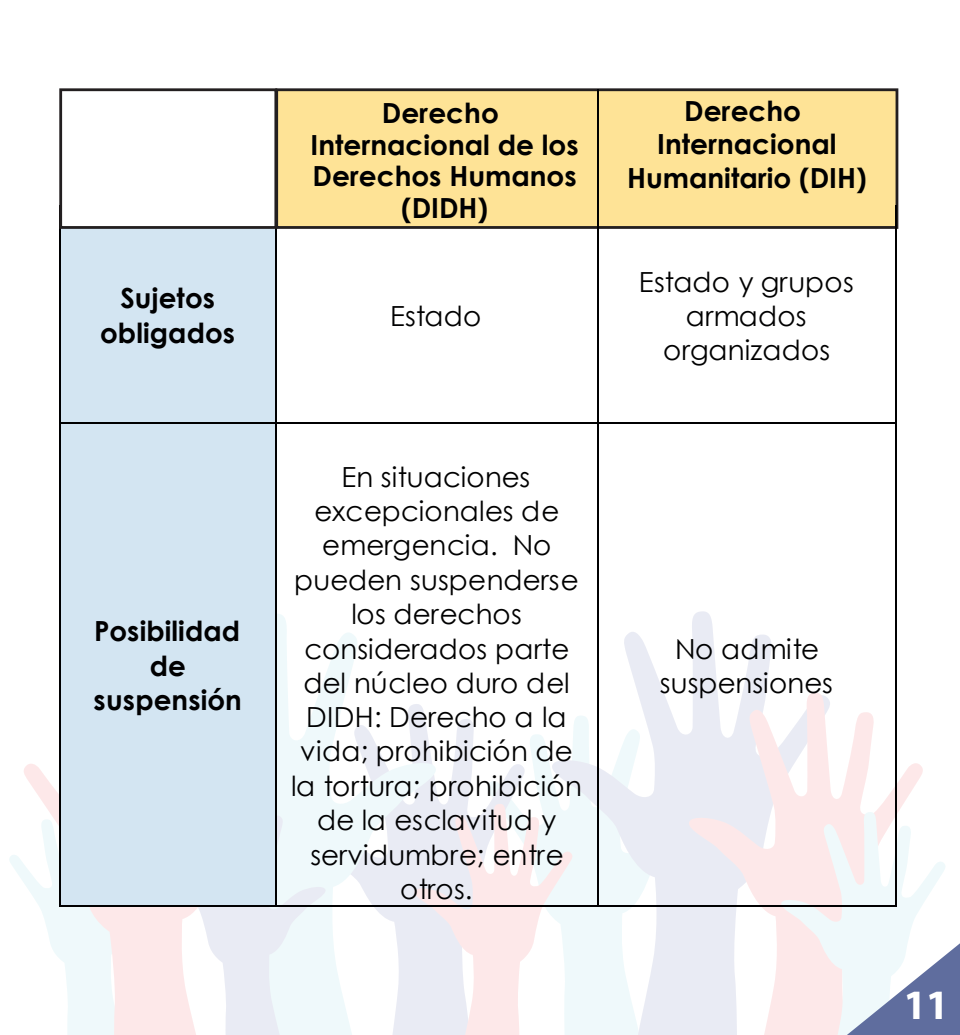
<style>
.page{position:relative;width:960px;height:1035px;background:#fff}
.page>*{position:absolute;margin:0;border:0;box-sizing:border-box;transform-origin:0 0}
.t1{font:700 42px "Myriad Pro";color:#fff}
.t2{font:27.65px/34.3px "Century Gothic";letter-spacing:.01em;color:#000001;text-align:center}
.t3{font:700 27.65px/34.3px "Century Gothic";color:#000001;text-align:center}
</style>
<div class="page">
<svg style="left:24px;top:764px;width:35px;height:41px"></svg>
<svg style="left:530px;top:734px;width:20px;height:70px"></svg>
<svg style="left:438px;top:719px;width:87px;height:85px"></svg>
<svg style="left:438px;top:804px;width:112px;height:230px"></svg>
<svg style="left:550px;top:611px;width:222px;height:423px"></svg>
<svg style="left:687px;top:692px;width:236px;height:342px"></svg>
<svg style="left:277px;top:614px;width:161px;height:420px"></svg>
<div style="left:275px;top:88px;width:623px;height:141px;background:#fee396;border:3px solid #231f20"></div>
<div style="left:61px;top:227px;width:214px;height:195px;background:#d3e5f2"></div>
<hr style="left:59px;top:207px;width:2px;height:215px;background:#000001">
<hr style="left:275px;top:207px;width:2px;height:215px;background:#000001">
<hr style="left:597px;top:89px;width:1px;height:333px;background:#000001">
<hr style="left:895px;top:207px;width:1px;height:215px;background:#000001">
<div style="left:61px;top:424px;width:214px;height:188px;background:#d3e5f2"></div>
<div style="left:61px;top:612px;width:11px;height:104px;background:#d3e5f2"></div>
<div style="left:263px;top:612px;width:12px;height:104px;background:#d3e5f2"></div>
<div style="left:61px;top:716px;width:214px;height:189px;background:#d3e5f2"></div>
<div style="left:72px;top:612px;width:191px;height:35px;background:#d3e5f2"></div>
<div style="left:72px;top:647px;width:191px;height:34px;background:#d3e5f2"></div>
<div style="left:72px;top:681px;width:191px;height:35px;background:#d3e5f2"></div>
<hr style="left:61px;top:422px;width:214px;height:1px;background:#000001">
<hr style="left:277px;top:422px;width:320px;height:1px;background:#000001">
<hr style="left:598px;top:422px;width:297px;height:1px;background:#000001">
<hr style="left:59px;top:423px;width:2px;height:482px;background:#000001">
<hr style="left:275px;top:423px;width:2px;height:482px;background:#000001">
<svg style="left:9px;top:805px;width:318px;height:229px"></svg>
<hr style="left:277px;top:905px;width:320px;height:1px;background:#000001">
<hr style="left:597px;top:423px;width:1px;height:482px;background:#000001">
<hr style="left:598px;top:905px;width:297px;height:1px;background:#000001">
<hr style="left:895px;top:423px;width:1px;height:482px;background:#000001">
<svg style="left:780px;top:812px;width:179px;height:223px"></svg>
<div style="left:59px;top:88px;width:218px;height:141px;border:3px solid #231f20"></div>
<p class="t3" style="left:100px;top:280px;width:136px">Sujetos obligados</p>
<p class="t3" style="left:93px;top:613px;width:150px">Posibilidad de suspensión</p>
<p class="t3" style="left:310px;top:96px;width:269px;line-height:31.5px">Derecho<br>Internacional de los<br>Derechos Humanos (DIDH)</p>
<p class="t2" style="left:390px;top:298px;width:93px">Estado</p>
<p class="t2" style="left:291px;top:459px;width:292px">En situaciones excepcionales de emergencia. No pueden suspenderse los derechos considerados parte del núcleo duro del<br>DIDH: Derecho a la vida; prohibición de la tortura; prohibición de la esclavitud y servidumbre; entre otros.</p>
<p class="t3" style="left:627px;top:93px;width:241px;line-height:33.2px">Derecho<br>Internacional<br>Humanitario (DIH)</p>
<p class="t2" style="left:639px;top:264px;width:216px">Estado y grupos armados organizados</p>
<p class="t2" style="left:660px;top:631px;width:174px">No admite suspensiones</p>
<h1 class="t1" style="left:903px;top:977px;width:47px">11</h1>
</div>
